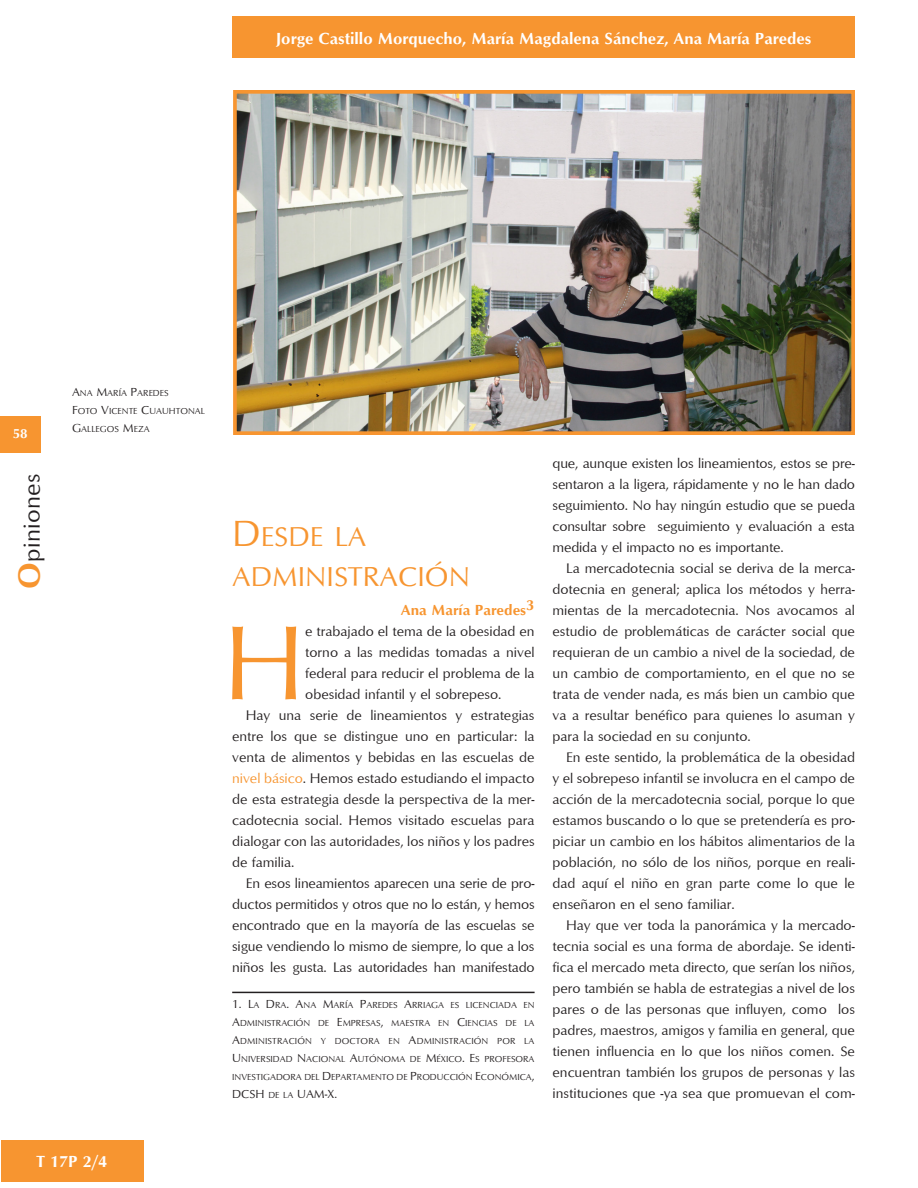
<style>
.page{position:relative;width:918px;height:1188px;background:#fff}
.page>*{position:absolute;margin:0;border:0;box-sizing:border-box;transform-origin:0 0}
.cuerpoCapitular{font:108.3px "Optimum";color:#f79530}
.cabeza_subtitulo{font:28.2px/40.5px "Optimum";color:#f79530}
.t1{font:24px "Optimum";letter-spacing:.01em;color:#231f20}
.t2{font:700 16.5px "Optimum";color:#fff}
.autor{font:700 15px "Optimum";color:#f79530}
.cuerpo_de_texto{font:14.25px/21px "Optimum";color:#231f20;text-align:justify}
.cuerpoCapitular-2{font:14.25px/21px "Optimum";color:#231f20;text-align:justify}
.t3{font:700 13.5px "Optimum";color:#fff}
.pie{font:12px "Optimum";color:#231f20}
.pie-2{font:9px/18px "Optimum";color:#231f20;text-align:justify}
.pies_de_foto{font:9px/18px "Optimum";color:#231f20}
.s1{font-weight:700;font-size:31.5px;color:#f79530}
.s2{font-size:12px}
.s3{font-size:37.5px}
.s4{color:#f79530}
.s5{font-size:9px}
</style>
<div class="page">
<div style="left:0;top:417px;width:41px;height:36px;background:#f79530"></div>
<div style="left:232px;top:16px;width:623px;height:42px;background:#f79530"></div>
<div style="left:1px;top:1140px;width:142px;height:42px;background:#f79530"></div>
<img style="left:238px;top:95px;width:612px;height:335px">
<div style="left:233px;top:90px;width:622px;height:345px;border:4px solid #f79530"></div>
<hr style="left:232px;top:992px;width:303px;height:1px;background:#231f20">
<p class="t2" style="left:276px;top:28px;width:537px">Jorge Castillo Morquecho, María Magdalena Sánchez, Ana María Paredes</p>
<p class="t3" style="left:13px;top:426px;width:16px">58</p>
<h3 class="t1" style="left:17px;top:589px;width:116px;rotate:-90deg"><span class="s1">O</span>piniones</h3>
<p class="pies_de_foto" style="left:72px;top:383px;width:98px"><span class="s2">A</span>NA <span class="s2">M</span>ARÍA <span class="s2">P</span>AREDES</p>
<p class="pies_de_foto" style="left:72px;top:401px;width:135px"><span class="s2">F</span>OTO <span class="s2">V</span>ICENTE <span class="s2">C</span>UAUHTONAL<br><span class="s2">G</span>ALLEGOS <span class="s2">M</span>EZA</p>
<p class="t2" style="left:37px;top:1152px;width:72px">T 17P 2/4</p>
<p class="cabeza_subtitulo" style="left:232px;top:515px;width:239px"><span class="s3">D</span>ESDE LA<br>ADMINISTRACIÓN</p>
<p class="autor" style="left:401px;top:601px;width:135px">Ana María Paredes3</p>
<p class="cuerpoCapitular" style="left:223px;top:596px;width:84px">H</p>
<p class="cuerpoCapitular-2" style="left:305px;top:620px;width:231px">e trabajado el tema de la obesidad en torno a las medidas tomadas a nivel federal para reducir el problema de la obesidad infantil y el sobrepeso.</p>
<p class="cuerpo_de_texto" style="left:232px;top:704px;width:304px;text-indent:14px">Hay una serie de lineamientos y estrategias entre los que se distingue uno en particular: la venta de alimentos y bebidas en las escuelas de <span class="s4">nivel básico</span>. Hemos estado estudiando el impacto de esta estrategia desde la perspectiva de la mer&shy;cadotecnia social. Hemos visitado escuelas para dialogar con las autoridades, los niños y los padres de familia.</p>
<p class="cuerpo_de_texto" style="left:232px;top:872px;width:304px;text-indent:14px">En esos lineamientos aparecen una serie de pro&shy;ductos permitidos y otros que no lo están, y hemos encontrado que en la mayoría de las escuelas se sigue vendiendo lo mismo de siempre, lo que a los niños les gusta. Las autoridades han manifestado</p>
<p class="pie-2" style="left:232px;top:996px;width:304px"><span class="s2">1. L</span>A <span class="s2">D</span> RA<span class="s2">. A</span>NA <span class="s2">M</span>ARÍA <span class="s2">P</span>AREDES <span class="s2">A</span>RRIAGA ES LICENCIADA EN <span class="s2">A</span>DMINISTRACIÓN DE <span class="s2">E</span>MPRESAS<span class="s2">,</span> MAESTRA EN <span class="s2">C</span>IENCIAS DE LA <span class="s2">A</span>DMINISTRACIÓN Y DOCTORA EN <span class="s2">A</span>DMINISTRACIÓN POR LA <span class="s2">U</span> NIVERSIDAD <span class="s2">N</span>ACIONAL <span class="s2">A</span>UTÓNOMA DE <span class="s2">M</span>ÉXICO<span class="s2">. E</span>S PROFESORA INVESTIGADORA DEL <span class="s2">D</span> EPARTAMENTO DE <span class="s2">P</span>RODUCCIÓN <span class="s2">E</span>CONÓMICA<span class="s2">,</span></p>
<p class="pie" style="left:232px;top:1087px;width:106px">DCSH <span class="s5">DE LA</span> UAM-X.</p>
<p class="cuerpo_de_texto" style="left:553px;top:452px;width:304px">que, aunque existen los lineamientos, estos se pre&shy;sentaron a la ligera, rápidamente y no le han dado seguimiento. No hay ningún estudio que se pueda consultar sobre seguimiento y evaluación a esta medida y el impacto no es importante.</p>
<p class="cuerpo_de_texto" style="left:553px;top:557px;width:304px;text-indent:14px">La mercadotecnia social se deriva de la merca&shy;dotecnia en general; aplica los métodos y herra&shy;mientas de la mercadotecnia. Nos avocamos al estudio de problemáticas de carácter social que requieran de un cambio a nivel de la sociedad, de un cambio de comportamiento, en el que no se trata de vender nada, es más bien un cambio que va a resultar benéfico para quienes lo asuman y para la sociedad en su conjunto.</p>
<p class="cuerpo_de_texto" style="left:553px;top:746px;width:304px;text-indent:14px">En este sentido, la problemática de la obesidad y el sobrepeso infantil se involucra en el campo de acción de la mercadotecnia social, porque lo que estamos buscando o lo que se pretendería es pro&shy;piciar un cambio en los hábitos alimentarios de la población, no sólo de los niños, porque en reali&shy;dad aquí el niño en gran parte come lo que le enseñaron en el seno familiar.</p>
<p class="cuerpo_de_texto" style="left:553px;top:914px;width:304px;text-indent:14px">Hay que ver toda la panorámica y la mercado&shy;tecnia social es una forma de abordaje. Se identi&shy;fica el mercado meta directo, que serían los niños, pero también se habla de estrategias a nivel de los pares o de las personas que influyen, como los padres, maestros, amigos y familia en general, que tienen influencia en lo que los niños comen. Se encuentran también los grupos de personas y las instituciones que -ya sea que promuevan el com-</p>
</div>
